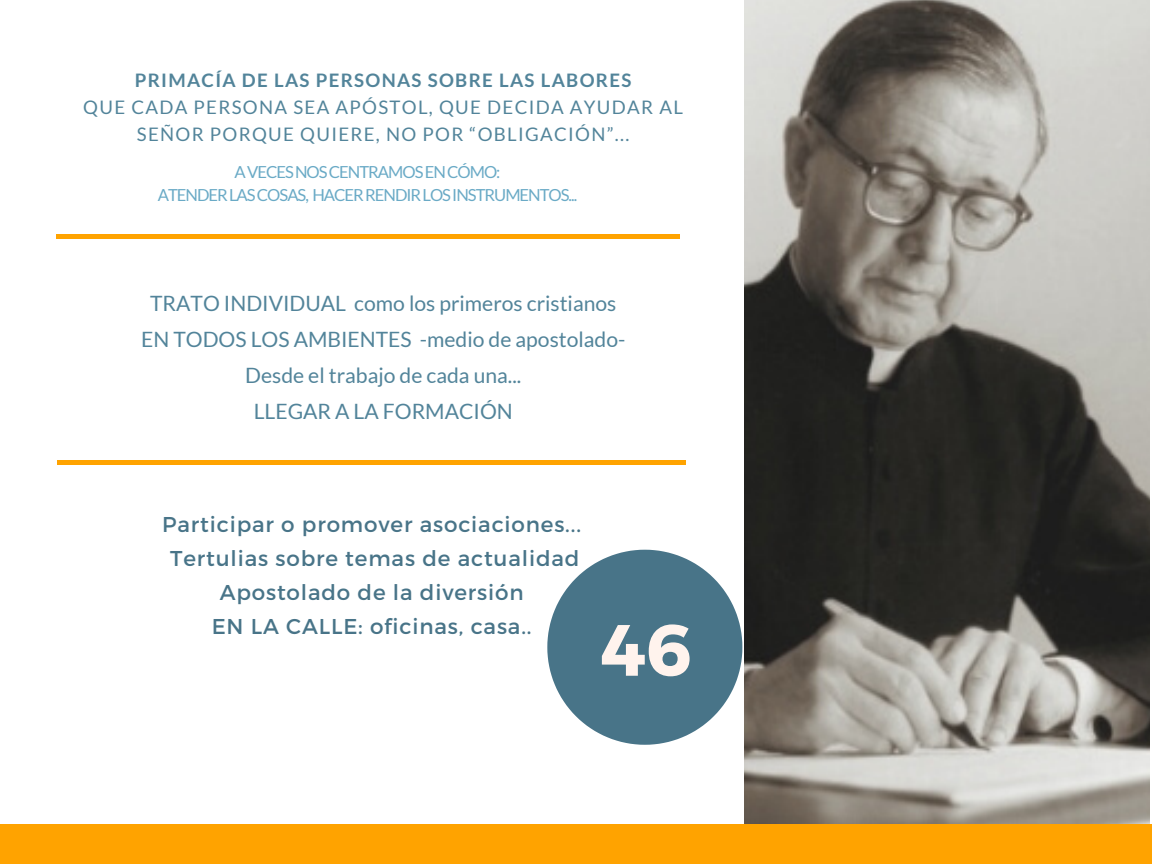
<style>
.page{position:relative;width:1152px;height:864px;background:#fff}
.page>*{position:absolute;margin:0;border:0;box-sizing:border-box;transform-origin:0 0}
.t1{font:700 72.45px "Montserrat";color:#fff3ed}
.t2{font:21.45px/33.8px "Montserrat";letter-spacing:.04em;color:#487488;text-align:center}
.t3{font:21.15px/36px "Lato";color:#52849a;text-align:center}
.t4{font:18.6px/27px "Lato";letter-spacing:.07em;color:#52849a;text-align:center}
.t5{font:700 18.6px "Lato";letter-spacing:.07em;color:#52849a}
.t6{font:16.65px/22.5px "Lato";letter-spacing:-.06em;color:#6aaac6;text-align:center}
</style>
<div class="page">
<div style="left:57px;top:460px;width:628px;height:5px;background:#ffa300"></div>
<img style="left:745px;top:0;width:405px;height:825px">
<div style="left:0;top:825px;width:1152px;height:39px;background:#ffa300"></div>
<div style="left:56px;top:234px;width:624px;height:5px;background:#ffa300"></div>
<svg style="left:547px;top:550px;width:195px;height:195px"></svg>
<p class="t5" style="left:135px;top:69px;width:498px">PRIMACÍA DE LAS PERSONAS SOBRE LAS LABORES</p>
<p class="t4" style="left:83px;top:93px;width:601px">QUE CADA PERSONA SEA APÓSTOL, QUE DECIDA AYUDAR AL<br>SEÑOR PORQUE QUIERE, NO POR “OBLIGACIÓN”...</p>
<p class="t6" style="left:158px;top:161px;width:421px">A VECES NOS CENTRAMOS EN CÓMO:<br>ATENDER LAS COSAS, HACER RENDIR LOS INSTRUMENTOS...</p>
<p class="t3" style="left:141px;top:285px;width:486px">TRATO INDIVIDUAL como los primeros cristianos EN TODOS LOS AMBIENTES -medio de apostolado-Desde el trabajo de cada una...<br>LLEGAR A LA FORMACIÓN</p>
<p class="t2" style="left:162px;top:508px;width:420px">Participar o promover asociaciones...<br>Tertulias sobre temas de actualidad Apostolado de la diversión<br>EN LA CALLE: oficinas, casa..</p>
<h1 class="t1" style="left:600px;top:605px;width:93px">46</h1>
</div>
